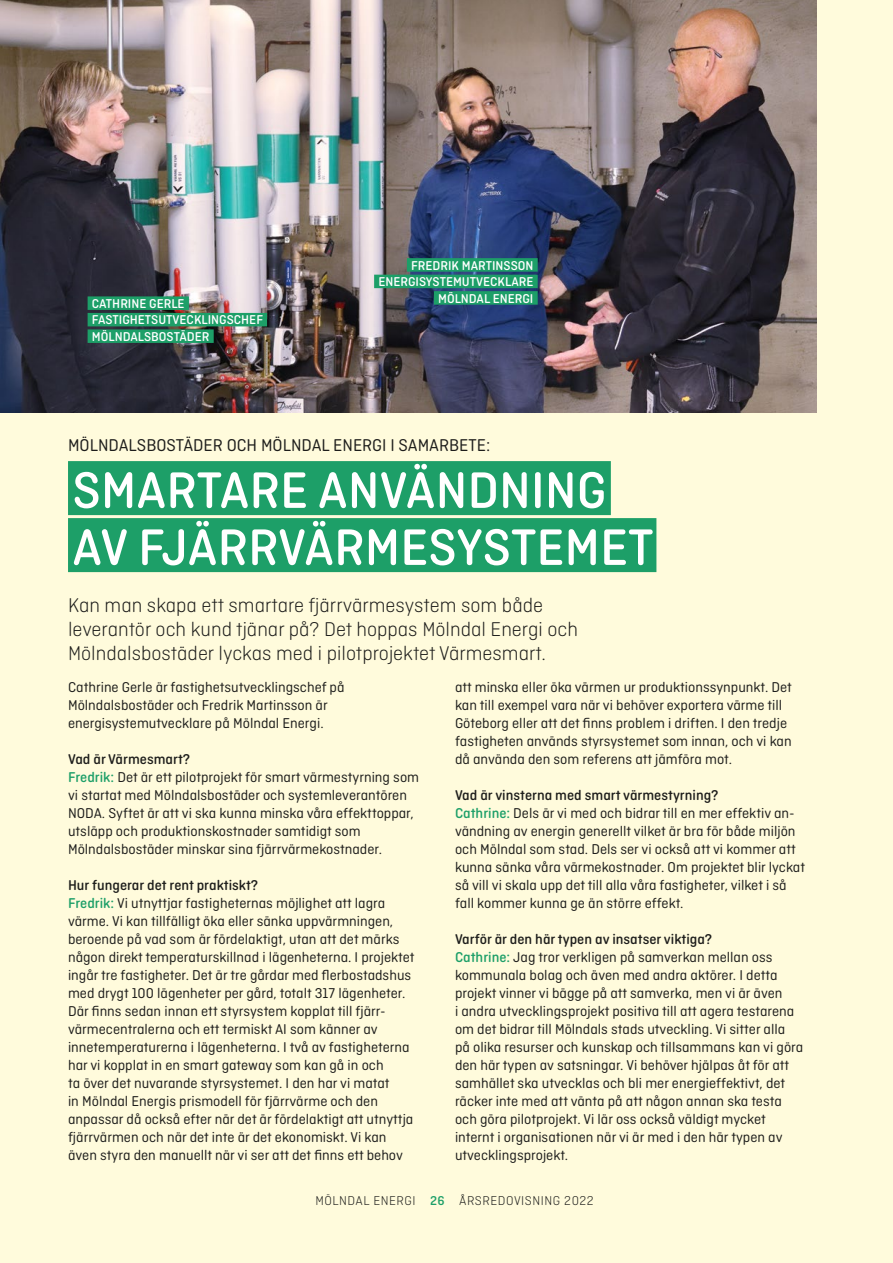
<style>
.page{position:relative;width:893px;height:1263px;background:#fffbdc}
.page>*{position:absolute;margin:0;border:0;box-sizing:border-box;transform-origin:0 0}
.t1{font:500 54px/57px "Ciutadella Rounded";color:#fff}
.t2{font:300 21px/24px "Ciutadella Rounded";color:#1d1d1b}
.t3{font:18px "Ciutadella Rounded";color:#1d1d1b}
.t4{font:15px/18px "Ciutadella Rounded";color:#1d1d1b}
.t5{font:500 13.5px/16.5px "Ciutadella Rounded";color:#fff;text-align:right}
.t6{font:300 13.5px "Ciutadella Rounded";letter-spacing:.04em;color:#1d1d1b}
.s1{font-weight:500}
.s2{font-weight:500;color:#1d9f68}
</style>
<div class="page">
<div style="left:68px;top:461px;width:543px;height:54px;background:#1d9f68"></div>
<div style="left:68px;top:518px;width:588px;height:54px;background:#1d9f68"></div>
<img style="left:0;top:0;width:816px;height:412px">
<div style="left:407px;top:258px;width:131px;height:14px;background:#1d9f68"></div>
<div style="left:374px;top:275px;width:164px;height:13px;background:#1d9f68"></div>
<div style="left:434px;top:291px;width:104px;height:14px;background:#1d9f68"></div>
<div style="left:88px;top:296px;width:101px;height:14px;background:#1d9f68"></div>
<div style="left:88px;top:313px;width:179px;height:13px;background:#1d9f68"></div>
<div style="left:88px;top:329px;width:126px;height:14px;background:#1d9f68"></div>
<p class="t5" style="left:92px;top:295px;width:173px;text-align:left">CATHRINE GERLE<br>FASTIGHETSUTVECKLINGSCHEF<br>MÖLNDALSBOSTÄDER</p>
<p class="t5" style="left:378px;top:257px;width:157px">FREDRIK MARTINSSON<br>ENERGISYSTEMUTVECKLARE<br>MÖLNDAL ENERGI</p>
<p class="t3" style="left:68px;top:435px;width:424px">MÖLNDALSBOSTÄDER OCH MÖLNDAL ENERGI I SAMARBETE:</p>
<h1 class="t1" style="left:72px;top:462px;width:583px">SMARTARE ANVÄNDNING<br>AV FJÄRRVÄRMESYSTEMET</h1>
<h2 class="t2" style="left:68px;top:593px;width:511px">Kan man skapa ett smartare fjärrvärmesystem som både leverantör och kund tjänar på? Det hoppas Mölndal Energi och<br>Mölndalsbostäder lyckas med i pilotprojektet Värmesmart.</h2>
<p class="t4" style="left:68px;top:678px;width:278px">Cathrine Gerle är fastighetsutvecklingschef på<br>Mölndalsbostäder och Fredrik Martinsson är energisystemutvecklare på Mölndal Energi.</p>
<p class="t4" style="left:68px;top:750px;width:353px"><span class="s1">Vad är Värmesmart?<br></span><span class="s2">Fredrik:</span> Det är ett pilotprojekt för smart värmestyrning som vi startat med Mölndalsbostäder och systemleverantören NODA. Syftet är att vi ska kunna minska våra effekttoppar, utsläpp och produktionskostnader samtidigt som Mölndalsbostäder minskar sina fjärrvärmekostnader.</p>
<p class="t4" style="left:68px;top:876px;width:348px"><span class="s1">Hur fungerar det rent praktiskt?<br></span><span class="s2">Fredrik:</span> Vi utnyttjar fastigheternas möjlighet att lagra värme. Vi kan tillfälligt öka eller sänka uppvärmningen, beroende på vad som är fördelaktigt, utan att det märks någon direkt temperaturskillnad i lägenheterna. I projektet ingår tre fastigheter. Det är tre gårdar med flerbostadshus med drygt 100 lägenheter per gård, totalt 317 lägenheter.<br>Där finns sedan innan ett styrsystem kopplat till fjärr&shy;värmecentralerna och ett termiskt AI som känner av innetemperaturerna i lägenheterna. I två av fastigheterna har vi kopplat in en smart gateway som kan gå in och<br>ta över det nuvarande styrsystemet. I den har vi matat<br>in Mölndal Energis prismodell för fjärrvärme och den anpassar då också efter när det är fördelaktigt att utnyttja fjärrvärmen och när det inte är det ekonomiskt. Vi kan även styra den manuellt när vi ser att det finns ett behov</p>
<p class="t4" style="left:455px;top:678px;width:338px">att minska eller öka värmen ur produktionssynpunkt. Det kan till exempel vara när vi behöver exportera värme till Göteborg eller att det finns problem i driften. I den tredje fastigheten används styrsystemet som innan, och vi kan då använda den som referens att jämföra mot.</p>
<p class="t4" style="left:455px;top:786px;width:352px"><span class="s1">Vad är vinsterna med smart värmestyrning?<br></span><span class="s2">Cathrine:</span> Dels är vi med och bidrar till en mer effektiv an&shy;vändning av energin generellt vilket är bra för både miljön och Mölndal som stad. Dels ser vi också att vi kommer att kunna sänka våra värmekostnader. Om projektet blir lyckat så vill vi skala upp det till alla våra fastigheter, vilket i så fall kommer kunna ge än större effekt.</p>
<p class="t4" style="left:455px;top:930px;width:350px"><span class="s1">Varför är den här typen av insatser viktiga?<br></span><span class="s2">Cathrine:</span> Jag tror verkligen på samverkan mellan oss kommunala bolag och även med andra aktörer. I detta projekt vinner vi bägge på att samverka, men vi är även<br>i andra utvecklingsprojekt positiva till att agera testarena om det bidrar till Mölndals stads utveckling. Vi sitter alla på olika resurser och kunskap och tillsammans kan vi göra den här typen av satsningar. Vi behöver hjälpas åt för att samhället ska utvecklas och bli mer energieffektivt, det räcker inte med att vänta på att någon annan ska testa och göra pilotprojekt. Vi lär oss också väldigt mycket internt i organisationen när vi är med i den här typen av utvecklingsprojekt.</p>
<p class="t6" style="left:315px;top:1193px;width:280px">MÖLNDAL ENERGI <span class="s2">26</span> ÅRSREDOVISNING 2022</p>
</div>
